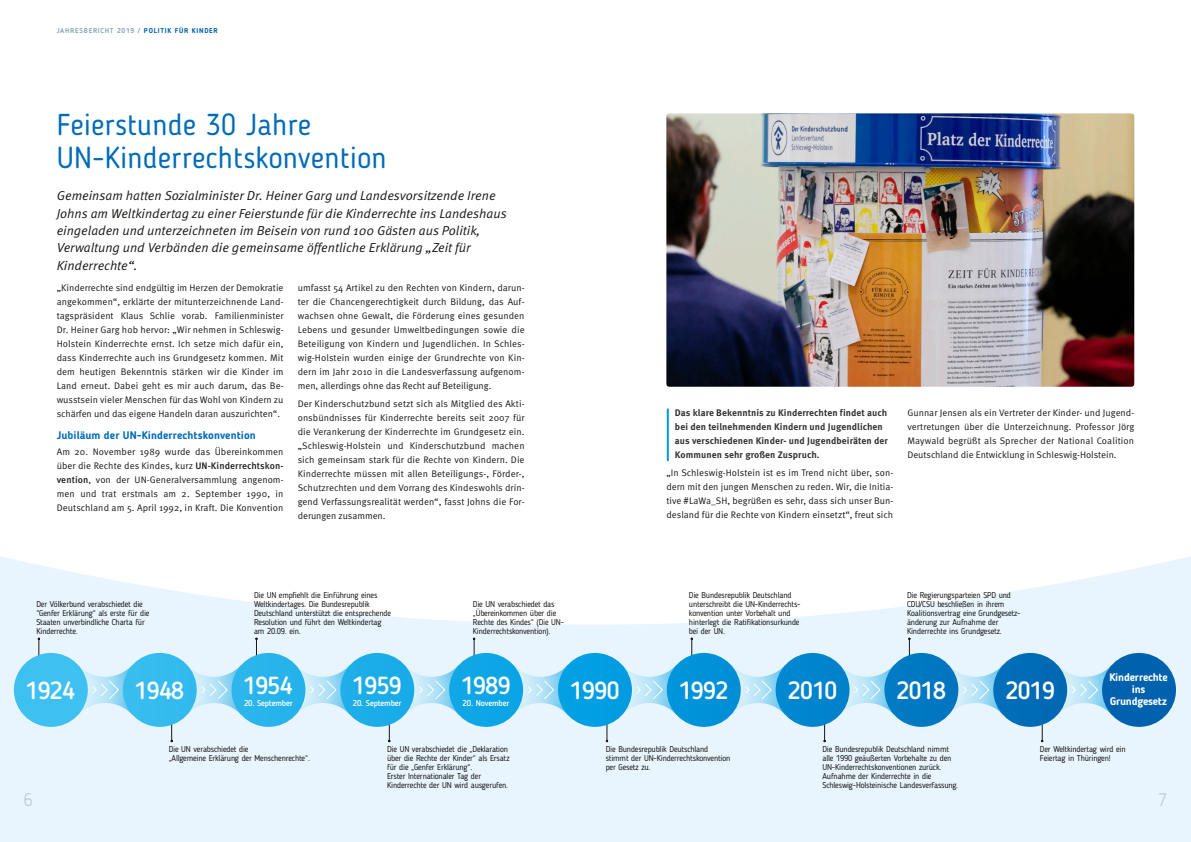
<style>
.page{position:relative;width:1191px;height:842px;background:#e8f5fe}
.page>*{position:absolute;margin:0;border:0;box-sizing:border-box;transform-origin:0 0}
.t1{font:30px/32.7px "Blogger Sans";letter-spacing:.01em;color:#006cb7}
.t2{font:500 24.5px "Blogger Sans";letter-spacing:-.02em;color:#fff}
.t3{font:300 18px "Blogger Sans";color:#bacad3}
.t4{font:italic 13px/17.4px "Meta Pro";color:#181715}
.t5{font:700 11px "Blogger Sans";letter-spacing:.005em;color:#006cb7}
.t6{font:700 11px/12px "Blogger Sans";letter-spacing:-.02em;color:#fff;text-align:center}
.t7{font:9.5px/14px "Meta Pro";letter-spacing:-.005em;color:#181715;text-align:justify}
.t8{font:700 9.5px/14px "Meta Pro";letter-spacing:.01em;color:#333}
.t9{font:8.4px/9.2px "Blogger Sans";letter-spacing:-.02em;color:#181715}
.t10{font:500 8.4px "Blogger Sans";letter-spacing:-.02em;color:#fff}
.t11{font:700 7px "Blogger Sans";letter-spacing:.1em;color:#8daabd}
.s1{color:#0062ae}
.s2{font-weight:500}
</style>
<div class="page">
<div style="left:0;top:0;width:1191px;height:625px;background:#fff"></div>
<hr style="left:667px;top:409px;width:2px;height:51px;background:#009ad9">
<img style="left:666px;top:113px;width:468px;height:274px;border-radius:3px">
<svg style="left:1058px;top:665px;width:52px;height:48px"></svg>
<svg style="left:949px;top:665px;width:52px;height:50px"></svg>
<svg style="left:840px;top:665px;width:52px;height:50px"></svg>
<svg style="left:731px;top:665px;width:52px;height:50px"></svg>
<svg style="left:624px;top:665px;width:52px;height:50px"></svg>
<svg style="left:514px;top:665px;width:53px;height:48px"></svg>
<svg style="left:405px;top:665px;width:52px;height:50px"></svg>
<svg style="left:296px;top:665px;width:52px;height:50px"></svg>
<svg style="left:189px;top:667px;width:50px;height:46px"></svg>
<svg style="left:80px;top:665px;width:52px;height:50px"></svg>
<hr style="left:38px;top:639px;width:1px;height:38px;background:#181715">
<hr style="left:256px;top:639px;width:1px;height:38px;background:#181715">
<hr style="left:474px;top:639px;width:1px;height:38px;background:#181715">
<hr style="left:691px;top:639px;width:1px;height:38px;background:#181715">
<hr style="left:909px;top:639px;width:1px;height:38px;background:#181715">
<hr style="left:171px;top:702px;width:1px;height:38px;background:#181715">
<hr style="left:389px;top:702px;width:1px;height:38px;background:#181715">
<hr style="left:606px;top:702px;width:1px;height:38px;background:#181715">
<hr style="left:824px;top:702px;width:1px;height:38px;background:#181715">
<hr style="left:1042px;top:702px;width:1px;height:38px;background:#181715">
<div style="left:14px;top:653px;width:74px;height:74px;background:#3ec0f0;border-radius:50%"></div>
<div style="left:123px;top:653px;width:74px;height:74px;background:#35bbee;border-radius:50%"></div>
<div style="left:231px;top:653px;width:74px;height:74px;background:#28b4eb;border-radius:50%"></div>
<div style="left:340px;top:653px;width:74px;height:74px;background:#1bade9;border-radius:50%"></div>
<div style="left:449px;top:653px;width:74px;height:74px;background:#0ea6e6;border-radius:50%"></div>
<div style="left:558px;top:653px;width:74px;height:74px;background:#009ee3;border-radius:50%"></div>
<div style="left:667px;top:653px;width:73px;height:74px;background:#0092d8;border-radius:50%"></div>
<div style="left:775px;top:653px;width:74px;height:74px;background:#0085cd;border-radius:50%"></div>
<div style="left:884px;top:653px;width:74px;height:74px;background:#0078c2;border-radius:50%"></div>
<div style="left:993px;top:653px;width:74px;height:74px;background:#006bb7;border-radius:50%"></div>
<div style="left:1102px;top:653px;width:74px;height:74px;background:#0062af;border-radius:50%"></div>
<p class="t11" style="left:57px;top:27px;width:163px">JAHRESBERICHT 2019 / <span class="s1">POLITIK FÜR KINDER</span></p>
<h1 class="t1" style="left:57px;top:111px;width:332px">Feierstunde 30 Jahre<br>UN-Kinderrechtskonvention</h1>
<p class="t4" style="left:57px;top:188px;width:451px">Gemeinsam hatten Sozialminister Dr. Heiner Garg und Landesvorsitzende Irene Johns am Weltkindertag zu einer Feierstunde für die Kinderrechte ins Landeshaus eingeladen und unterzeichneten im Beisein von rund 100 Gästen aus Politik, Verwaltung und Verbänden die gemeinsame öffentliche Erklärung „Zeit für Kinderrechte“.</p>
<p class="t7" style="left:57px;top:282px;width:228px">„Kinderrechte sind endgültig im Herzen der Demokratie angekommen“, erklärte der mitunterzeichnende Land&shy;tagspräsident Klaus Schlie vorab. Familienminister Dr. Heiner Garg hob hervor: „Wir nehmen in Schleswig-Holstein Kinderrechte ernst. Ich setze mich dafür ein, dass Kinderrechte auch ins Grundgesetz kommen. Mit dem heutigen Bekenntnis stärken wir die Kinder im Land erneut. Dabei geht es mir auch darum, das Be&shy;wusstsein vieler Menschen für das Wohl von Kindern zu schärfen und das eigene Handeln daran auszurichten“.</p>
<p class="t5" style="left:57px;top:431px;width:201px">Jubiläum der UN-Kinderrechtskonvention</p>
<p class="t7" style="left:57px;top:446px;width:228px">Am 20. November 1989 wurde das Übereinkommen über die Rechte des Kindes, kurz <span class="s2">UN-Kinderrechtskon&shy;vention</span>, von der UN-Generalversammlung angenom&shy;men und trat erstmals am 2. September 1990, in Deutschland am 5. April 1992, in Kraft. Die Konvention</p>
<p class="t7" style="left:298px;top:282px;width:228px">umfasst 54 Artikel zu den Rechten von Kindern, darun&shy;ter die Chancengerechtigkeit durch Bildung, das Auf&shy;wachsen ohne Gewalt, die Förderung eines gesunden Lebens und gesunder Umweltbedingungen sowie die Beteiligung von Kindern und Jugendlichen. In Schles&shy;wig-Holstein wurden einige der Grundrechte von Kin&shy;dern im Jahr 2010 in die Landesverfassung aufgenom&shy;men, allerdings ohne das Recht auf Beteiligung.</p>
<p class="t7" style="left:298px;top:398px;width:228px">Der Kinderschutzbund setzt sich als Mitglied des Akti&shy;onsbündnisses für Kinderrechte bereits seit 2007 für die Verankerung der Kinderrechte im Grundgesetz ein. „Schleswig-Holstein und Kinderschutzbund machen sich gemeinsam stark für die Rechte von Kindern. Die Kinderrechte müssen mit allen Beteiligungs-, Förder-, Schutzrechten und dem Vorrang des Kindeswohls drin&shy;gend Verfassungsrealität werden“, fasst Johns die For&shy;derungen zusammen.</p>
<p class="t9" style="left:36px;top:600px;width:115px">Der Völkerbund verabschiedet die “Genfer Erklärung“ als erste für die<br>Staaten unverbindliche Charta für<br>Kinderrechte.</p>
<p class="t9" style="left:254px;top:591px;width:138px">Die UN empfiehlt die Einführung eines Weltkindertages. Die Bundesrepublik Deutschland unterstützt die entsprechende Resolution und führt den Weltkindertag am 20.09. ein.</p>
<p class="t9" style="left:473px;top:600px;width:93px">Die UN verabschiedet das „Übereinkommen über die<br>Rechte des Kindes“ (Die UN-<br>Kinderrechtskonvention).</p>
<h2 class="t2" style="left:25px;top:681px;width:51px">1924</h2>
<h2 class="t2" style="left:134px;top:681px;width:51px">1948</h2>
<h2 class="t2" style="left:243px;top:675px;width:51px">1954</h2>
<p class="t10" style="left:244px;top:699px;width:50px">20. September</p>
<h2 class="t2" style="left:352px;top:675px;width:51px">1959</h2>
<p class="t10" style="left:353px;top:699px;width:50px">20. September</p>
<h2 class="t2" style="left:461px;top:675px;width:51px">1989</h2>
<p class="t10" style="left:462px;top:699px;width:48px">20. November</p>
<h2 class="t2" style="left:570px;top:681px;width:51px">1990</h2>
<p class="t8" style="left:675px;top:406px;width:214px">Das klare Bekenntnis zu Kinderrechten findet auch bei den teilnehmenden Kindern und Jugendlichen aus verschiedenen Kinder- und Jugendbeiräten der Kommunen sehr großen Zuspruch.</p>
<p class="t7" style="left:666px;top:466px;width:228px">„In Schleswig-Holstein ist es im Trend nicht über, son&shy;dern mit den jungen Menschen zu reden. Wir, die Initia&shy;tive #LaWa_SH, begrüßen es sehr, dass sich unser Bun&shy;desland für die Rechte von Kindern einsetzt“, freut sich</p>
<p class="t7" style="left:907px;top:406px;width:228px">Gunnar Jensen als ein Vertreter der Kinder- und Jugend&shy;vertretungen über die Unterzeichnung. Professor Jörg Maywald begrüßt als Sprecher der National Coalition Deutschland die Entwicklung in Schleswig-Holstein.</p>
<p class="t9" style="left:689px;top:591px;width:113px">Die Bundesrepublik Deutschland unterschreibt die UN-Kinderrechts&shy;konvention unter Vorbehalt und hinterlegt die Ratifikationsurkunde bei der UN.</p>
<p class="t9" style="left:907px;top:591px;width:115px">Die Regierungsparteien SPD und<br>CDU/CSU beschließen in ihrem<br>Koalitionsvertrag eine Grundgesetz&shy;änderung zur Aufnahme der<br>Kinderrechte ins Grundgesetz.</p>
<h2 class="t2" style="left:678px;top:681px;width:51px">1992</h2>
<h2 class="t2" style="left:788px;top:681px;width:51px">2010</h2>
<h2 class="t2" style="left:896px;top:681px;width:51px">2018</h2>
<h2 class="t2" style="left:1005px;top:681px;width:51px">2019</h2>
<p class="t6" style="left:1109px;top:672px;width:60px">Kinderrechte ins<br>Grundgesetz</p>
<p class="t9" style="left:169px;top:745px;width:143px">Die UN verabschiedet die<br>„Allgemeine Erklärung der Menschenrechte“.</p>
<p class="t9" style="left:387px;top:745px;width:124px">Die UN verabschiedet die „Deklaration über die Rechte der Kinder“ als Ersatz für die „Genfer Erklärung“.<br>Erster Internationaler Tag der Kinderrechte der UN wird ausgerufen.</p>
<p class="t9" style="left:606px;top:745px;width:126px">Die Bundesrepublik Deutschland stimmt der UN-Kinderrechtskonvention per Gesetz zu.</p>
<p class="t9" style="left:822px;top:745px;width:137px">Die Bundesrepublik Deutschland nimmt alle 1990 geäußerten Vorbehalte zu den UN-Kinderrechtskonventionen zurück.<br>Aufnahme der Kinderrechte in die Schleswig-Holsteinische Landesverfassung.</p>
<p class="t9" style="left:1040px;top:745px;width:87px">Der Weltkindertag wird ein<br>Feiertag in Thüringen!</p>
<h3 class="t3" style="left:24px;top:792px;width:10px">6</h3>
<h3 class="t3" style="left:1158px;top:792px;width:10px">7</h3>
</div>
